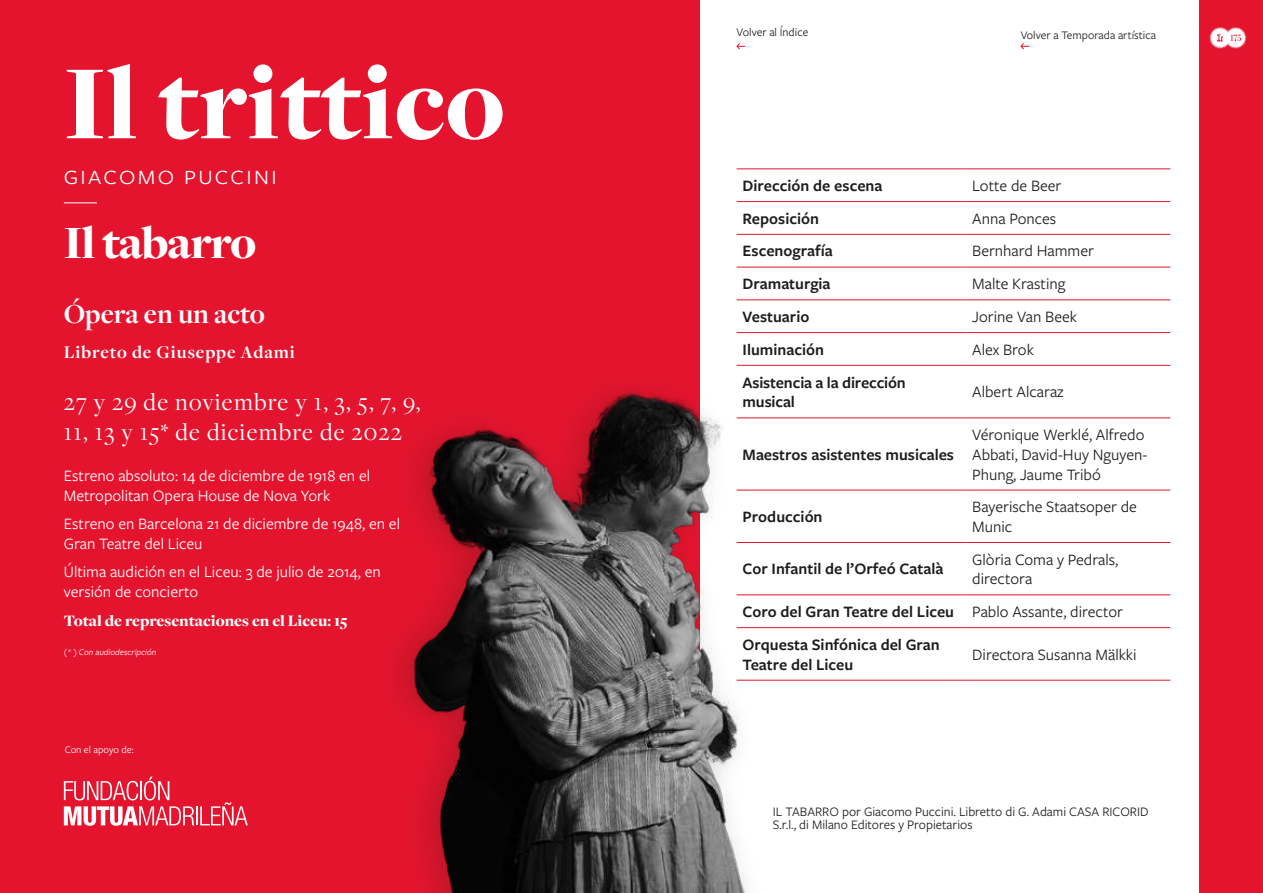
<style>
.page{position:relative;width:1263px;height:893px;background:#e5142e}
.page>*{position:absolute;margin:0;border:0;box-sizing:border-box;transform-origin:0 0}
.t1{font:900 109.5px "Freight Disp Pro";color:#fff}
.t2{font:900 48px "Freight Disp Pro";letter-spacing:-.02em;color:#fff}
.t3{font:700 28.8px "Freight Disp Pro";color:#fff}
.t4{font:25.2px/30.3px "Freight Disp Pro";letter-spacing:.05em;color:#fff}
.t5{font:21px "Freight Sans Pro";letter-spacing:.1em;color:#fff;scale:1.1 1}
.t6{font:700 18.6px "Freight Disp Pro";letter-spacing:.05em;color:#fff}
.t7{font:600 16.5px/19.8px "Freight Sans Pro";color:#1d1d1b}
.t8{font:16.5px/19.8px "Freight Sans Pro";color:#1d1d1b}
.t9{font:16.5px/19.8px "Freight Sans Pro";color:#fff}
.t10{font:900 16.5px "Freight Disp Pro";color:#fff}
.t11{font:13.5px/13.5px "Freight Sans Pro";color:#1d1d1b}
.t12{font:12px "Freight Sans Pro";color:#1d1d1b}
.t13{font:10.5px "Freight Sans Pro";color:#fff}
.t14{font:italic 9px "Freight Sans Pro";color:#fff}
.s1{font-weight:400}
</style>
<div class="page">
<div style="left:700px;top:0;width:498px;height:893px;background:#fff"></div>
<img style="left:395px;top:332px;width:531px;height:561px">
<hr style="left:64px;top:202px;width:33px;height:1px;background:#fff">
<hr style="left:737px;top:201px;width:229px;height:1px;background:#e5142e">
<hr style="left:966px;top:201px;width:204px;height:1px;background:#e5142e">
<hr style="left:737px;top:234px;width:229px;height:1px;background:#e5142e">
<hr style="left:966px;top:234px;width:204px;height:1px;background:#e5142e">
<hr style="left:737px;top:267px;width:229px;height:1px;background:#e5142e">
<hr style="left:966px;top:267px;width:204px;height:1px;background:#e5142e">
<hr style="left:737px;top:300px;width:229px;height:1px;background:#e5142e">
<hr style="left:966px;top:300px;width:204px;height:1px;background:#e5142e">
<hr style="left:737px;top:332px;width:229px;height:1px;background:#e5142e">
<hr style="left:966px;top:332px;width:204px;height:1px;background:#e5142e">
<hr style="left:737px;top:365px;width:229px;height:1px;background:#e5142e">
<hr style="left:966px;top:365px;width:204px;height:1px;background:#e5142e">
<hr style="left:737px;top:418px;width:229px;height:1px;background:#e5142e">
<hr style="left:966px;top:418px;width:204px;height:1px;background:#e5142e">
<hr style="left:737px;top:490px;width:229px;height:1px;background:#e5142e">
<hr style="left:966px;top:490px;width:204px;height:1px;background:#e5142e">
<hr style="left:737px;top:542px;width:229px;height:1px;background:#e5142e">
<hr style="left:966px;top:542px;width:204px;height:1px;background:#e5142e">
<hr style="left:737px;top:595px;width:229px;height:1px;background:#e5142e">
<hr style="left:966px;top:595px;width:204px;height:1px;background:#e5142e">
<hr style="left:737px;top:627px;width:229px;height:1px;background:#e5142e">
<hr style="left:966px;top:627px;width:204px;height:1px;background:#e5142e">
<hr style="left:737px;top:169px;width:229px;height:1px;background:#e5142e">
<hr style="left:737px;top:680px;width:229px;height:1px;background:#e5142e">
<hr style="left:966px;top:169px;width:204px;height:1px;background:#e5142e">
<hr style="left:966px;top:680px;width:204px;height:1px;background:#e5142e">
<svg style="left:64px;top:776px;width:184px;height:50px"></svg>
<svg style="left:1020px;top:43px;width:9px;height:7px"></svg>
<svg style="left:736px;top:43px;width:9px;height:7px"></svg>
<svg style="left:1209px;top:27px;width:38px;height:22px"></svg>
<h1 class="t1" style="left:64px;top:31px;width:443px">Il trittico</h1>
<p class="t5" style="left:64px;top:163px;width:195px">GIACOMO PUCCINI</p>
<h2 class="t2" style="left:64px;top:211px;width:194px">Il tabarro</h2>
<h3 class="t3" style="left:64px;top:295px;width:203px">Ópera en un acto</h3>
<p class="t6" style="left:64px;top:340px;width:233px">Libreto de Giuseppe Adami</p>
<h3 class="t4" style="left:64px;top:386px;width:358px">27 y 29 de noviembre y 1, 3, 5, 7, 9,<br>11, 13 y 15* de diciembre de 2022</h3>
<p class="t9" style="left:64px;top:465px;width:308px">Estreno absoluto: 14 de diciembre de 1918 en el<br>Metropolitan Opera House de Nova York</p>
<p class="t9" style="left:64px;top:513px;width:338px">Estreno en Barcelona 21 de diciembre de 1948, en el<br>Gran Teatre del Liceu</p>
<p class="t9" style="left:64px;top:561px;width:318px">Última audición en el Liceu: 3 de julio de 2014, en versión de concierto</p>
<p class="t10" style="left:64px;top:609px;width:285px">Total de representaciones en el Liceu: 15</p>
<p class="t14" style="left:64px;top:646px;width:94px">(* ) Con audiodescripción</p>
<p class="t13" style="left:65px;top:742px;width:70px">Con el apoyo de:</p>
<p class="t12" style="left:737px;top:24px;width:73px">Volver al Índice</p>
<p class="t12" style="left:1021px;top:27px;width:137px">Volver a Temporada artística</p>
<p class="t7" style="left:743px;top:175px;width:141px">Dirección de escena</p>
<p class="t8" style="left:972px;top:175px;width:91px">Lotte de Beer</p>
<p class="t7" style="left:743px;top:208px;width:78px">Reposición</p>
<p class="t8" style="left:972px;top:208px;width:86px">Anna Ponces</p>
<p class="t7" style="left:743px;top:241px;width:92px">Escenografía</p>
<p class="t8" style="left:972px;top:240px;width:123px">Bernhard Hammer</p>
<p class="t7" style="left:743px;top:273px;width:89px">Dramaturgia</p>
<p class="t8" style="left:972px;top:273px;width:95px">Malte Krasting</p>
<p class="t7" style="left:743px;top:306px;width:68px">Vestuario</p>
<p class="t8" style="left:972px;top:306px;width:106px">Jorine Van Beek</p>
<p class="t7" style="left:743px;top:339px;width:83px">Iluminación</p>
<p class="t8" style="left:972px;top:339px;width:63px">Alex Brok</p>
<p class="t7" style="left:743px;top:372px;width:165px">Asistencia a la dirección musical</p>
<p class="t8" style="left:972px;top:381px;width:93px">Albert Alcaraz</p>
<p class="t7" style="left:743px;top:444px;width:213px">Maestros asistentes musicales</p>
<p class="t8" style="left:972px;top:424px;width:177px">Véronique Werklé, Alfredo<br>Abbati, David-Huy Nguyen-<br>Phung, Jaume Tribó</p>
<p class="t7" style="left:743px;top:506px;width:81px">Producción</p>
<p class="t8" style="left:972px;top:496px;width:166px">Bayerische Staatsoper de<br>Munic</p>
<p class="t7" style="left:743px;top:559px;width:202px">Cor Infantil de l’Orfeó Català</p>
<p class="t8" style="left:972px;top:549px;width:147px">Glòria Coma y Pedrals, directora</p>
<p class="t7" style="left:743px;top:595px;width:382px;line-height:32.7px">Coro del Gran Teatre del Liceu <span class="s1">Pablo Assante, director<br></span>Orquesta Sinfónica del Gran</p>
<p class="t7" style="left:743px;top:654px;width:112px">Teatre del Liceu</p>
<p class="t8" style="left:972px;top:644px;width:166px">Directora Susanna Mälkki</p>
<p class="t11" style="left:773px;top:804px;width:377px">IL TABARRO por Giacomo Puccini. Libretto di G. Adami CASA RICORID<br>S.r.l., di Milano Editores y Propietarios</p>
</div>
